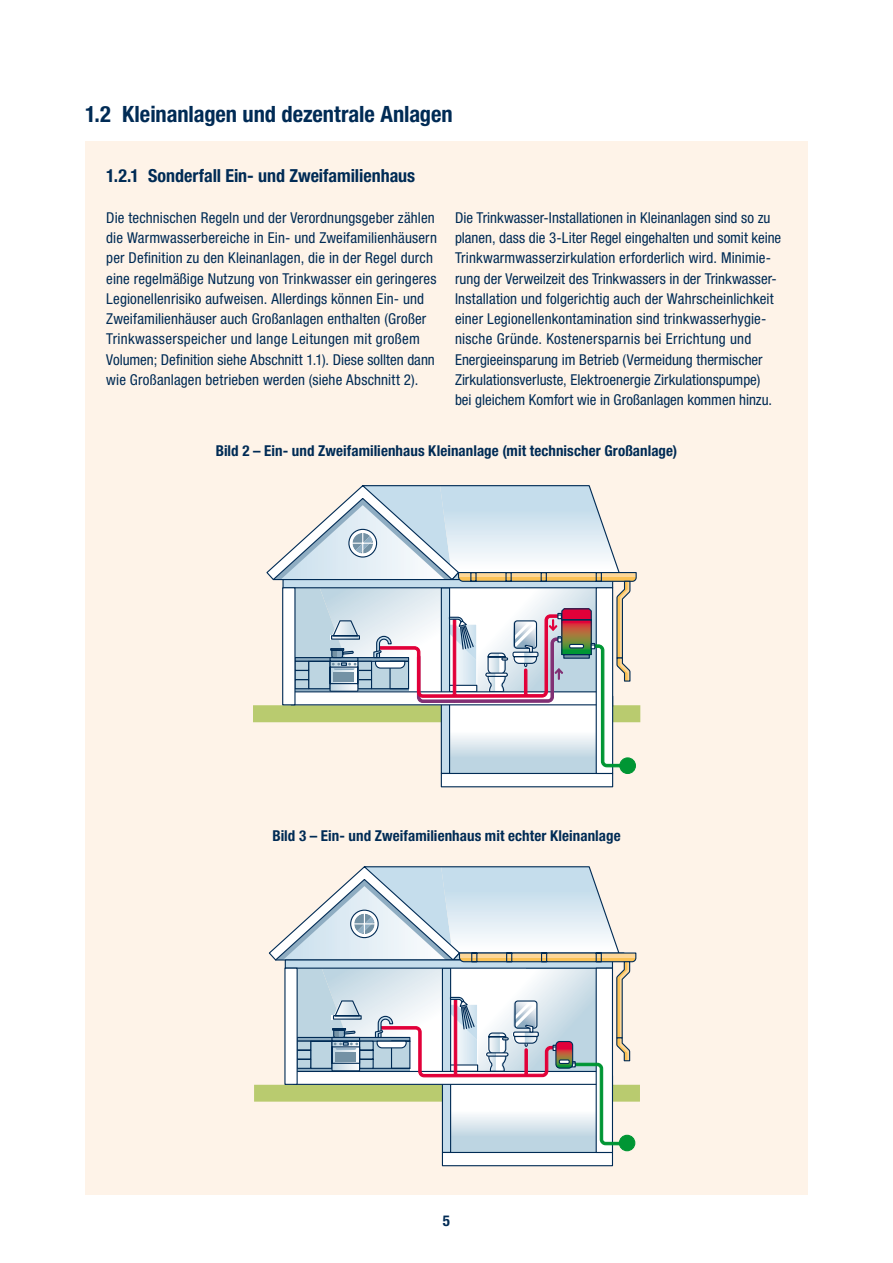
<style>
.page{position:relative;width:893px;height:1263px;background:#fff}
.page>*{position:absolute;margin:0;border:0;box-sizing:border-box;transform-origin:0 0}
.t1{font:700 condensed 22.5px "Helvetica Neue LT Pro";letter-spacing:-.005em;color:#002b55}
.t2{font:700 condensed 18px "Helvetica Neue LT Pro";color:#002b55}
.t3{font:condensed 15px/20.2px "Helvetica Neue LT Pro";letter-spacing:.005em;color:#002b55}
.t4{font:700 condensed 15px "Helvetica Neue LT Pro";letter-spacing:.005em;color:#002b55}
</style>
<div class="page">
<div style="left:85px;top:142px;width:723px;height:1053px;background:#fef3e8"></div>
<div style="left:443px;top:706px;width:169px;height:67px;background:#bdd5e2"></div>
<div style="left:441px;top:587px;width:9px;height:187px;background:#c5ddec;border:1px solid #002b55"></div>
<div style="left:441px;top:773px;width:172px;height:14px;background:#fff;border:1px solid #002b55"></div>
<div style="left:596px;top:587px;width:17px;height:187px;background:#fff;border:1px solid #002b55"></div>
<div style="left:620px;top:758px;width:15px;height:15px;background:#009634;border-radius:50%"></div>
<div style="left:619px;top:757px;width:17px;height:17px;border:1px solid #009634;border-radius:50%"></div>
<svg style="left:253px;top:485px;width:387px;height:283px"></svg>
<div style="left:444px;top:1085px;width:168px;height:67px;background:#bdd5e2"></div>
<div style="left:442px;top:967px;width:9px;height:186px;background:#c5ddec;border:1px solid #002b55"></div>
<div style="left:442px;top:1152px;width:171px;height:14px;background:#fff;border:1px solid #002b55"></div>
<div style="left:596px;top:967px;width:17px;height:186px;background:#fff;border:1px solid #002b55"></div>
<div style="left:619px;top:1135px;width:16px;height:16px;background:#009634;border-radius:50%"></div>
<div style="left:619px;top:1135px;width:16px;height:16px;border:1px solid #009634;border-radius:50%"></div>
<svg style="left:254px;top:866px;width:386px;height:280px"></svg>
<h1 class="t1" style="left:85px;top:100px;width:369px">1.2 Kleinanlagen und dezentrale Anlagen</h1>
<p class="t2" style="left:106px;top:165px;width:310px">1.2.1 Sonderfall Ein- und Zweifamilienhaus</p>
<p class="t3" style="left:106px;top:207px;width:332px">Die technischen Regeln und der Verordnungsgeber zählen die Warmwasserbereiche in Ein- und Zweifamilienhäusern per Definition zu den Kleinanlagen, die in der Regel durch eine regelmäßige Nutzung von Trinkwasser ein geringeres Legionellenrisiko aufweisen. Allerdings können Ein- und Zweifamilienhäuser auch Großanlagen enthalten (Großer Trinkwasserspeicher und lange Leitungen mit großem Volumen; Definition siehe Abschnitt 1.1). Diese sollten dann wie Großanlagen betrieben werden (siehe Abschnitt 2).</p>
<p class="t3" style="left:455px;top:207px;width:328px">Die Trinkwasser-Installationen in Kleinanlagen sind so zu planen, dass die 3-Liter Regel eingehalten und somit keine Trinkwarmwasserzirkulation erforderlich wird. Minimie&shy;rung der Verweilzeit des Trinkwassers in der Trinkwasser-Installation und folgerichtig auch der Wahrscheinlichkeit einer Legionellenkontamination sind trinkwasserhygie&shy;nische Gründe. Kostenersparnis bei Errichtung und Energieeinsparung im Betrieb (Vermeidung thermischer Zirkulationsverluste, Elektroenergie Zirkulationspumpe)<br>bei gleichem Komfort wie in Großanlagen kommen hinzu.</p>
<p class="t4" style="left:216px;top:442px;width:463px">Bild 2 – Ein- und Zweifamilienhaus Kleinanlage (mit technischer Großanlage)</p>
<p class="t4" style="left:272px;top:827px;width:350px">Bild 3 – Ein- und Zweifamilienhaus mit echter Kleinanlage</p>
<p class="t4" style="left:443px;top:1211px;width:9px">5</p>
</div>
